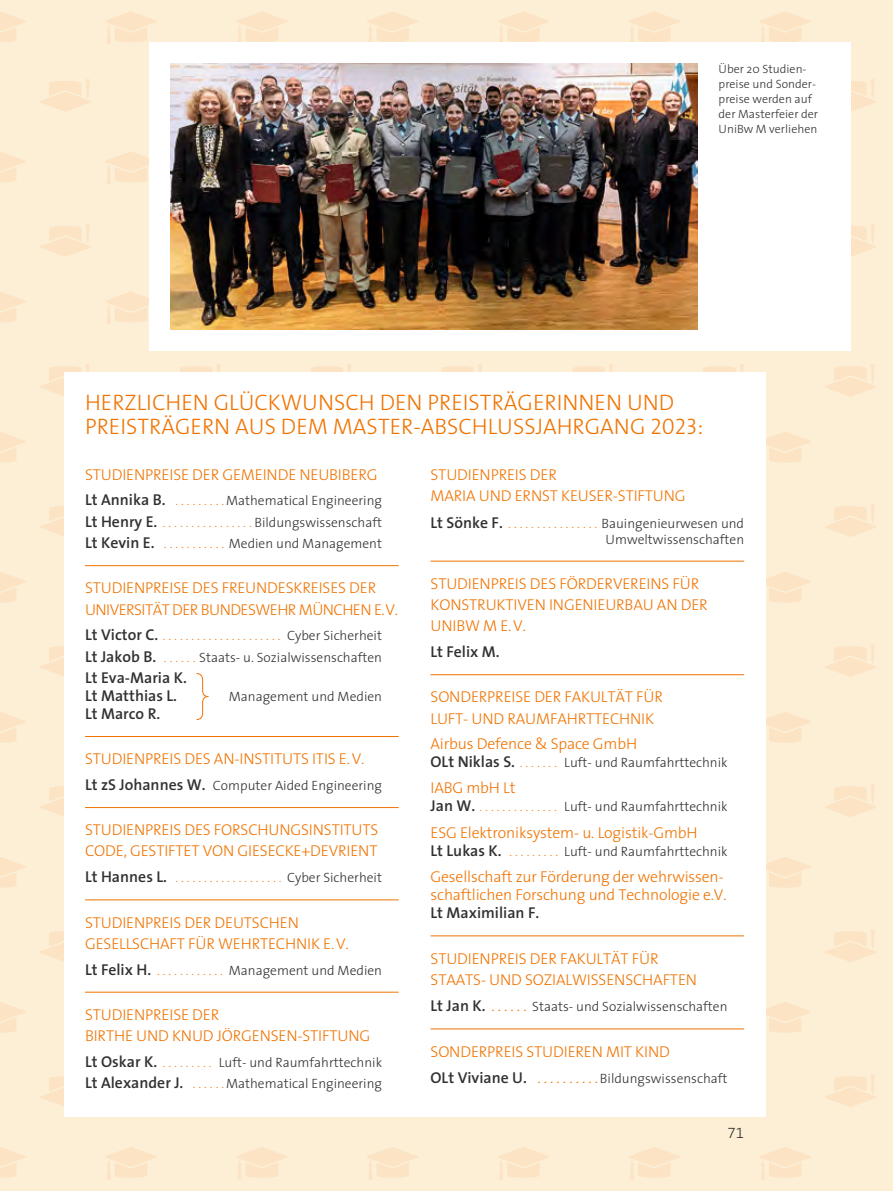
<style>
.page{position:relative;width:893px;height:1191px;background:#fdeed6}
.page>*{position:absolute;margin:0;border:0;box-sizing:border-box;transform-origin:0 0}
.t1{font:300 22.5px/24px "The Sans";color:#f07300}
.t2{font:300 15.75px/21.3px "The Sans";letter-spacing:-.01em;color:#f07300}
.t3{font:600 15.75px "The Sans";color:#313130}
.t4{font:15px "The Sans Light Expert";color:#313130}
.t5{font:300 13.5px/21.3px "The Sans";color:#313130}
.t6{font:300 13.5px "The Sans";color:#f68525}
.t7{font:300 12px/15px "The Sans";color:#313130}
.s1{font-family:"The Sans Light Caps";font-weight:400}
.s2{font-weight:600;font-size:15.75px}
.s3{color:#f68525}
.s4{font-weight:600;font-size:15.75px;color:#fff}
.s5{font-weight:600;font-size:15.75px;color:#313130}
.s6{color:#313130}
.s7{font-size:15.75px;color:#f07300}
</style>
<div class="page">
<svg style="left:0;top:12px;width:26px;height:30px"></svg>
<svg style="left:105px;top:12px;width:52px;height:32px"></svg>
<svg style="left:236px;top:12px;width:52px;height:31px"></svg>
<svg style="left:0;top:152px;width:26px;height:30px"></svg>
<svg style="left:105px;top:152px;width:44px;height:32px"></svg>
<svg style="left:40px;top:79px;width:51px;height:32px"></svg>
<svg style="left:40px;top:224px;width:51px;height:32px"></svg>
<svg style="left:0;top:292px;width:26px;height:30px"></svg>
<svg style="left:105px;top:292px;width:44px;height:32px"></svg>
<svg style="left:180px;top:364px;width:40px;height:8px"></svg>
<svg style="left:40px;top:364px;width:50px;height:32px"></svg>
<svg style="left:0;top:432px;width:26px;height:30px"></svg>
<svg style="left:40px;top:506px;width:24px;height:30px"></svg>
<svg style="left:0;top:572px;width:26px;height:30px"></svg>
<svg style="left:40px;top:646px;width:24px;height:30px"></svg>
<svg style="left:0;top:712px;width:26px;height:30px"></svg>
<svg style="left:40px;top:786px;width:24px;height:30px"></svg>
<svg style="left:367px;top:12px;width:51px;height:31px"></svg>
<svg style="left:497px;top:12px;width:52px;height:31px"></svg>
<svg style="left:628px;top:12px;width:52px;height:31px"></svg>
<svg style="left:759px;top:12px;width:52px;height:31px"></svg>
<svg style="left:850px;top:79px;width:26px;height:33px"></svg>
<svg style="left:850px;top:224px;width:26px;height:33px"></svg>
<svg style="left:825px;top:364px;width:51px;height:33px"></svg>
<svg style="left:703px;top:364px;width:41px;height:8px"></svg>
<svg style="left:573px;top:364px;width:40px;height:8px"></svg>
<svg style="left:442px;top:364px;width:40px;height:8px"></svg>
<svg style="left:311px;top:364px;width:40px;height:8px"></svg>
<svg style="left:765px;top:432px;width:46px;height:32px"></svg>
<svg style="left:825px;top:504px;width:51px;height:33px"></svg>
<svg style="left:765px;top:572px;width:46px;height:32px"></svg>
<svg style="left:825px;top:644px;width:51px;height:33px"></svg>
<svg style="left:765px;top:712px;width:46px;height:32px"></svg>
<svg style="left:825px;top:785px;width:51px;height:32px"></svg>
<svg style="left:0;top:857px;width:26px;height:30px"></svg>
<svg style="left:40px;top:931px;width:24px;height:30px"></svg>
<svg style="left:765px;top:857px;width:46px;height:32px"></svg>
<svg style="left:825px;top:930px;width:51px;height:32px"></svg>
<svg style="left:0;top:1002px;width:26px;height:30px"></svg>
<svg style="left:40px;top:1076px;width:24px;height:30px"></svg>
<svg style="left:765px;top:1002px;width:46px;height:32px"></svg>
<svg style="left:825px;top:1075px;width:51px;height:32px"></svg>
<svg style="left:0;top:1147px;width:26px;height:30px"></svg>
<svg style="left:105px;top:1147px;width:51px;height:32px"></svg>
<svg style="left:236px;top:1147px;width:51px;height:32px"></svg>
<svg style="left:367px;top:1147px;width:51px;height:32px"></svg>
<svg style="left:498px;top:1147px;width:51px;height:32px"></svg>
<svg style="left:629px;top:1147px;width:51px;height:32px"></svg>
<svg style="left:760px;top:1147px;width:51px;height:32px"></svg>
<div style="left:64px;top:372px;width:701px;height:744px;background:#fff"></div>
<hr style="left:431px;top:1028px;width:313px;height:1px;background:#f07300">
<hr style="left:431px;top:935px;width:313px;height:1px;background:#f07300">
<hr style="left:431px;top:674px;width:313px;height:1px;background:#f07300">
<hr style="left:431px;top:561px;width:313px;height:1px;background:#f07300">
<hr style="left:85px;top:991px;width:314px;height:1px;background:#f07300">
<hr style="left:85px;top:899px;width:314px;height:1px;background:#f07300">
<hr style="left:85px;top:807px;width:314px;height:1px;background:#f07300">
<hr style="left:85px;top:736px;width:314px;height:1px;background:#f07300">
<hr style="left:85px;top:565px;width:314px;height:1px;background:#f07300">
<div style="left:149px;top:43px;width:701px;height:308px;background:#fff"></div>
<img style="left:170px;top:64px;width:527px;height:266px">
<svg style="left:196px;top:673px;width:13px;height:47px"></svg>
<p class="t7" style="left:719px;top:61px;width:101px">Über 20 Studien&shy;preise und Sonder&shy;preise werden auf der Masterfeier der<br>UniBw M verliehen</p>
<p class="t1" style="left:85px;top:390px;width:620px">HERZLICHEN GLÜCKWUNSCH DEN PREISTRÄGERINNEN UND<br>PREISTRÄGERN AUS DEM MASTER-ABSCHLUSSJAHRGANG <span class="s1">2023</span>:</p>
<p class="t2" style="left:85px;top:463px;width:294px">STUDIENPREISE DER GEMEINDE NEUBIBERG</p>
<p class="t2" style="left:431px;top:463px;width:128px">STUDIENPREIS DER</p>
<p class="t5" style="left:85px;top:490px;width:298px"><span class="s2">Lt Annika B.</span> <span class="s3">. . . . . . . . .</span> Mathematical Engineering</p>
<p class="t2" style="left:431px;top:484px;width:257px">MARIA UND ERNST KEUSER-STIFTUNG</p>
<p class="t5" style="left:85px;top:511px;width:299px"><span class="s2">Lt Henry E.</span> <span class="s3">. . . . . . . . . . . . . . . .</span> Bildungswissenschaft</p>
<p class="t5" style="left:431px;top:514px;width:315px;line-height:15.9px;text-align:right"><span class="s2">Lt Sönke F.</span> <span class="s3">. . . . . . . . . . . . . . . .</span> Bauingenieurwesen und<br>Umweltwissenschaften</p>
<p class="t5" style="left:85px;top:532px;width:298px"><span class="s2">Lt Kevin E.</span> <span class="s3">. . . . . . . . . . .</span> Medien und Management</p>
<p class="t2" style="left:85px;top:577px;width:314px">STUDIENPREISE DES FREUNDESKREISES DER<br>UNIVERSITÄT DER BUNDESWEHR MÜNCHEN E.V.</p>
<p class="t5" style="left:85px;top:624px;width:299px"><span class="s2">Lt Victor C.</span> <span class="s3">.....................</span> Cyber Sicherheit<br><span class="s2">Lt Jakob B.</span> <span class="s3">. . . . . .</span> Staats- u. Sozialwissenschaften</p>
<p class="t3" style="left:85px;top:664px;width:103px">Lt Eva-Maria K.</p>
<p class="t5" style="left:85px;top:685px;width:299px"><span class="s2">Lt Matthias L.</span> <span class="s4">. . . . . .</span> Management und Medien</p>
<p class="t3" style="left:85px;top:700px;width:77px">Lt Marco R.</p>
<p class="t2" style="left:85px;top:747px;width:281px">STUDIENPREIS DES AN-INSTITUTS ITIS E.V.</p>
<p class="t5" style="left:85px;top:774px;width:299px"><span class="s2">Lt zS Johannes W.</span> Computer Aided Engineering</p>
<p class="t2" style="left:85px;top:818px;width:295px">STUDIENPREIS DES FORSCHUNGSINSTITUTS<br>CODE, GESTIFTET VON GIESECKE+DEVRIENT</p>
<p class="t6" style="left:85px;top:866px;width:298px"><span class="s5">Lt Hannes L.</span> . . . . . . . . . . . . . . . . . . . <span class="s6">Cyber Sicherheit</span></p>
<p class="t2" style="left:85px;top:911px;width:265px">STUDIENPREIS DER DEUTSCHEN<br>GESELLSCHAFT FÜR WEHRTECHNIK E.V.</p>
<p class="t5" style="left:85px;top:959px;width:298px"><span class="s2">Lt Felix H.</span> <span class="s3">. . . . . . . . . . . .</span> Management und Medien</p>
<p class="t2" style="left:85px;top:1003px;width:287px">STUDIENPREISE DER<br>BIRTHE UND KNUD JÖRGENSEN-STIFTUNG</p>
<p class="t5" style="left:85px;top:1051px;width:299px"><span class="s2">Lt Oskar K.</span> <span class="s3">. . . . . . . . .</span> Luft- und Raumfahrttechnik<br><span class="s2">Lt Alexander J.</span> <span class="s3">. . . . . .</span> Mathematical Engineering</p>
<p class="t2" style="left:431px;top:572px;width:279px">STUDIENPREIS DES FÖRDERVEREINS FÜR<br>KONSTRUKTIVEN INGENIEURBAU AN DER<br>UNIBW M E.V.</p>
<p class="t3" style="left:431px;top:638px;width:71px">Lt Felix M.</p>
<p class="t2" style="left:431px;top:686px;width:234px">SONDERPREISE DER FAKULTÄT FÜR<br>LUFT- UND RAUMFAHRTTECHNIK</p>
<p class="t2" style="left:431px;top:733px;width:208px">Airbus Defence &amp; Space GmbH</p>
<p class="t5" style="left:431px;top:751px;width:299px"><span class="s2">OLt Niklas S.</span> <span class="s3">. . . . . . .</span> Luft- und Raumfahrttechnik</p>
<p class="t2" style="left:431px;top:776px;width:86px">IABG mbH Lt</p>
<p class="t5" style="left:431px;top:795px;width:298px"><span class="s2">Jan W.</span> <span class="s3">. . . . . . . . . . . . . .</span> Luft- und Raumfahrttechnik</p>
<p class="t2" style="left:431px;top:821px;width:269px">ESG Elektroniksystem- u. Logistik-GmbH</p>
<p class="t5" style="left:431px;top:840px;width:299px"><span class="s2">Lt Lukas K.</span> <span class="s3">. . . . . . . . .</span> Luft- und Raumfahrttechnik</p>
<p class="t2" style="left:431px;top:867px;width:298px;line-height:18px">Gesellschaft zur Förderung der wehrwissen&shy;schaftlichen Forschung und Technologie e.V.</p>
<p class="t3" style="left:431px;top:900px;width:110px">Lt Maximilian F.</p>
<p class="t2" style="left:431px;top:947px;width:268px">STUDIENPREIS DER FAKULTÄT FÜR<br>STAATS- UND SOZIALWISSENSCHAFTEN</p>
<p class="t5" style="left:431px;top:995px;width:299px"><span class="s2">Lt Jan K.</span> <span class="s7">. . . . . .</span> Staats- und Sozialwissenschaften</p>
<p class="t2" style="left:431px;top:1040px;width:241px">SONDERPREIS STUDIEREN MIT KIND</p>
<p class="t5" style="left:431px;top:1067px;width:299px"><span class="s2">OLt Viviane U.</span> <span class="s7">. . . . . . . . . .</span> Bildungswissenschaft</p>
<p class="t4" style="left:727px;top:1121px;width:18px">71</p>
</div>
